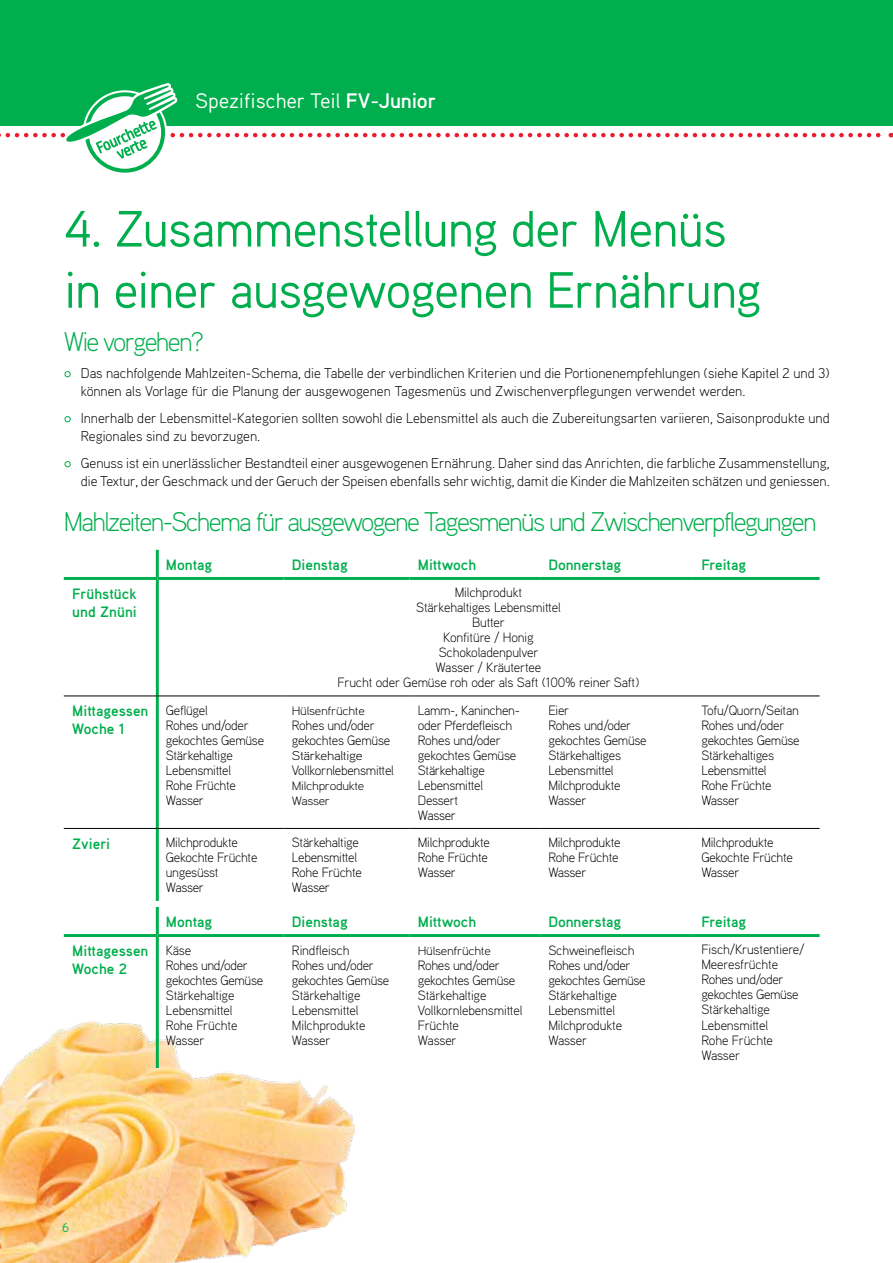
<style>
.page{position:relative;width:893px;height:1263px;background:#fff}
.page>*{position:absolute;margin:0;border:0;box-sizing:border-box;transform-origin:0 0}
.t1{font:51px/61.2px "Aaux Pro OT";letter-spacing:-.03em;color:#00ae4d}
.t2{font:300 27px "Aaux Pro OT";letter-spacing:-.06em;color:#00ae4d}
.t3{font:21px "Aaux Pro OT";letter-spacing:-.01em;color:#fff}
.t4{font:700 15px/18px "Aaux Pro OT";color:#00ae4d}
.t5{font:300 14.25px/18px "Aaux Pro OT";color:#000}
.t6{font:300 13.5px/15px "Aaux Pro OT";letter-spacing:-.02em;color:#000}
.t7{font:13.05px "Aaux Pro OT";color:#00ae4d}
.t8{font:300 12.9px "Aaux Pro OT";letter-spacing:-.02em;color:#000;scale:1.11 1}
.t9{font:300 12.15px/15px "Aaux Pro OT";letter-spacing:-.02em;color:#000;scale:1.11 1}
.s1{font-weight:700}
.s2{font-size:18px;color:#00ae4d}
</style>
<div class="page">
<img style="left:0;top:1022px;width:354px;height:241px">
<div style="left:0;top:0;width:893px;height:126px;background:#00ae4d"></div>
<svg style="left:0;top:83px;width:892px;height:90px"></svg>
<hr style="left:64px;top:577px;width:93px;height:3px;background:#00ae4d">
<hr style="left:157px;top:577px;width:126px;height:3px;background:#00ae4d">
<hr style="left:283px;top:577px;width:126px;height:3px;background:#00ae4d">
<hr style="left:409px;top:577px;width:131px;height:3px;background:#00ae4d">
<hr style="left:540px;top:577px;width:153px;height:3px;background:#00ae4d">
<hr style="left:693px;top:577px;width:127px;height:3px;background:#00ae4d">
<hr style="left:156px;top:550px;width:3px;height:27px;background:#00ae4d">
<hr style="left:156px;top:580px;width:3px;height:116px;background:#00ae4d">
<hr style="left:156px;top:696px;width:3px;height:132px;background:#00ae4d">
<hr style="left:156px;top:829px;width:3px;height:72px;background:#00ae4d">
<hr style="left:64px;top:696px;width:93px;height:1px;background:#000">
<hr style="left:157px;top:696px;width:126px;height:1px;background:#000">
<hr style="left:283px;top:696px;width:126px;height:1px;background:#000">
<hr style="left:409px;top:696px;width:131px;height:1px;background:#000">
<hr style="left:540px;top:696px;width:153px;height:1px;background:#000">
<hr style="left:693px;top:696px;width:127px;height:1px;background:#000">
<hr style="left:64px;top:828px;width:93px;height:1px;background:#000">
<hr style="left:157px;top:828px;width:126px;height:1px;background:#000">
<hr style="left:283px;top:828px;width:126px;height:1px;background:#000">
<hr style="left:409px;top:828px;width:131px;height:1px;background:#000">
<hr style="left:540px;top:828px;width:153px;height:1px;background:#000">
<hr style="left:693px;top:828px;width:127px;height:1px;background:#000">
<hr style="left:64px;top:934px;width:93px;height:3px;background:#00ae4d">
<hr style="left:157px;top:934px;width:126px;height:3px;background:#00ae4d">
<hr style="left:283px;top:934px;width:126px;height:3px;background:#00ae4d">
<hr style="left:409px;top:934px;width:131px;height:3px;background:#00ae4d">
<hr style="left:540px;top:934px;width:153px;height:3px;background:#00ae4d">
<hr style="left:693px;top:934px;width:127px;height:3px;background:#00ae4d">
<hr style="left:156px;top:907px;width:3px;height:27px;background:#00ae4d">
<hr style="left:156px;top:937px;width:3px;height:131px;background:#00ae4d">
<h3 class="t3" style="left:195px;top:87px;width:242px">Spezifischer Teil <span class="s1">FV-Junior</span></h3>
<h1 class="t1" style="left:64px;top:197px;width:699px">4. Zusammenstellung der Menüs in einer ausgewogenen Ernährung</h1>
<h2 class="t2" style="left:64px;top:325px;width:142px">Wie vorgehen?</h2>
<p class="t5" style="left:81px;top:364px;width:750px;text-indent:-17px"><span class="s2">•</span> Das nachfolgende Mahlzeiten-Schema, die Tabelle der verbindlichen Kriterien und die Portionenempfehlungen (siehe Kapitel 2 und 3) können als Vorlage für die Planung der ausgewogenen Tagesmenüs und Zwischenverpflegungen verwendet werden.</p>
<p class="t5" style="left:81px;top:409px;width:750px;text-indent:-17px"><span class="s2">•</span> Innerhalb der Lebensmittel-Kategorien sollten sowohl die Lebensmittel als auch die Zubereitungsarten variieren, Saisonprodukte und<br>Regionales sind zu bevorzugen.</p>
<p class="t5" style="left:64px;top:454px;width:767px;text-align:right"><span class="s2">•</span> Genuss ist ein unerlässlicher Bestandteil einer ausgewogenen Ernährung. Daher sind das Anrichten, die farbliche Zusammenstellung, die Textur, der Geschmack und der Geruch der Speisen ebenfalls sehr wichtig, damit die Kinder die Mahlzeiten schätzen und geniessen.</p>
<h2 class="t2" style="left:64px;top:505px;width:754px">Mahlzeiten-Schema für ausgewogene Tagesmenüs und Zwischenverpflegungen</h2>
<p class="t4" style="left:166px;top:555px;width:48px">Montag</p>
<p class="t4" style="left:292px;top:555px;width:57px">Dienstag</p>
<p class="t4" style="left:418px;top:555px;width:60px">Mittwoch</p>
<p class="t4" style="left:548px;top:555px;width:74px">Donnerstag</p>
<p class="t4" style="left:701px;top:555px;width:46px">Freitag</p>
<p class="t4" style="left:72px;top:584px;width:66px">Frühstück und Znüni</p>
<p class="t6" style="left:338px;top:585px;width:303px;text-align:center">Milchprodukt<br>Stärkehaltiges Lebensmittel<br>Butter<br>Konfitüre / Honig<br>Schokoladenpulver<br>Wasser / Kräutertee<br>Frucht oder Gemüse roh oder als Saft (100% reiner Saft)</p>
<p class="t4" style="left:72px;top:701px;width:78px">Mittagessen<br>Woche 1</p>
<p class="t6" style="left:166px;top:702px;width:100px">Geflügel<br>Rohes und/oder gekochtes Gemüse<br>Stärkehaltige<br>Lebensmittel<br>Rohe Früchte<br>Wasser</p>
<p class="t9" style="left:292px;top:703px;width:67px">Hülsenfrüchte</p>
<p class="t6" style="left:418px;top:702px;width:104px">Lamm-, Kaninchen&shy;oder Pferdefleisch<br>Rohes und/oder gekochtes Gemüse<br>Stärkehaltige<br>Lebensmittel<br>Dessert<br>Wasser</p>
<p class="t6" style="left:548px;top:702px;width:100px">Eier<br>Rohes und/oder gekochtes Gemüse<br>Stärkehaltiges<br>Lebensmittel<br>Milchprodukte<br>Wasser</p>
<p class="t6" style="left:701px;top:702px;width:100px">Tofu/Quorn/Seitan<br>Rohes und/oder gekochtes Gemüse<br>Stärkehaltiges<br>Lebensmittel<br>Rohe Früchte<br>Wasser</p>
<p class="t6" style="left:292px;top:717px;width:100px">Rohes und/oder gekochtes Gemüse</p>
<p class="t8" style="left:292px;top:747px;width:65px">Stärkehaltige</p>
<p class="t6" style="left:292px;top:762px;width:104px">Vollkornlebensmittel</p>
<p class="t9" style="left:292px;top:778px;width:67px">Milchprodukte<br>Wasser</p>
<p class="t4" style="left:72px;top:834px;width:39px">Zvieri</p>
<p class="t6" style="left:166px;top:835px;width:93px">Milchprodukte<br>Gekochte Früchte ungesüsst<br>Wasser</p>
<p class="t6" style="left:292px;top:835px;width:72px">Stärkehaltige<br>Lebensmittel<br>Rohe Früchte<br>Wasser</p>
<p class="t6" style="left:418px;top:835px;width:74px">Milchprodukte<br>Rohe Früchte<br>Wasser</p>
<p class="t6" style="left:548px;top:835px;width:74px">Milchprodukte<br>Rohe Früchte<br>Wasser</p>
<p class="t6" style="left:701px;top:835px;width:93px">Milchprodukte<br>Gekochte Früchte<br>Wasser</p>
<p class="t4" style="left:166px;top:912px;width:48px">Montag</p>
<p class="t4" style="left:292px;top:912px;width:57px">Dienstag</p>
<p class="t4" style="left:418px;top:912px;width:60px">Mittwoch</p>
<p class="t4" style="left:548px;top:912px;width:74px">Donnerstag</p>
<p class="t4" style="left:701px;top:912px;width:46px">Freitag</p>
<p class="t4" style="left:72px;top:941px;width:78px">Mittagessen<br>Woche 2</p>
<p class="t6" style="left:166px;top:942px;width:99px">Käse<br>Rohes und/oder gekochtes Gemüse<br>Stärkehaltige<br>Lebensmittel<br>Rohe Früchte<br>Wasser</p>
<p class="t6" style="left:292px;top:942px;width:99px">Rindfleisch<br>Rohes und/oder gekochtes Gemüse<br>Stärkehaltige<br>Lebensmittel<br>Milchprodukte<br>Wasser</p>
<p class="t9" style="left:418px;top:942px;width:67px">Hülsenfrüchte</p>
<p class="t6" style="left:548px;top:942px;width:99px">Schweinefleisch<br>Rohes und/oder gekochtes Gemüse<br>Stärkehaltige<br>Lebensmittel<br>Milchprodukte<br>Wasser</p>
<p class="t6" style="left:701px;top:942px;width:105px">Fisch/Krustentiere/<br>Meeresfrüchte<br>Rohes und/oder gekochtes Gemüse<br>Stärkehaltige<br>Lebensmittel<br>Rohe Früchte<br>Wasser</p>
<p class="t6" style="left:418px;top:957px;width:106px">Rohes und/oder gekochtes Gemüse<br>Stärkehaltige<br>Vollkornlebensmittel<br>Früchte<br>Wasser</p>
<p class="t7" style="left:62px;top:1219px;width:9px">6</p>
</div>
